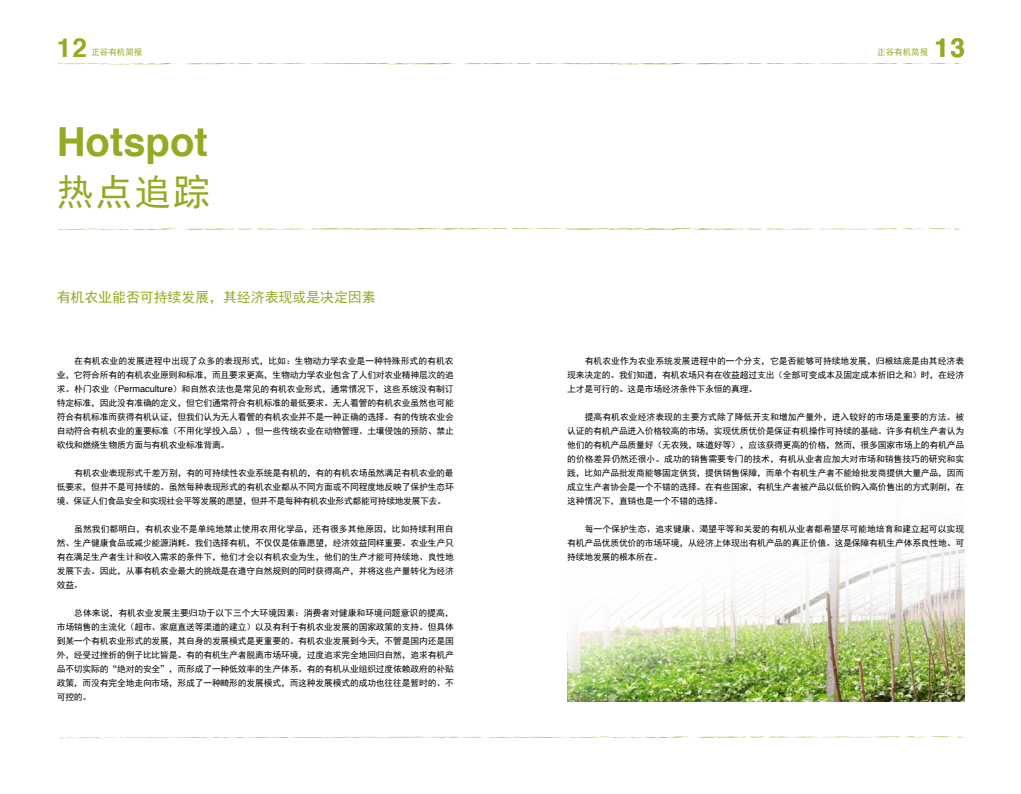
<style>
.page{position:relative;width:1021px;height:794px;background:#fff}
.page>*{position:absolute;margin:0;border:0;box-sizing:border-box;transform-origin:0 0}
.t1{font:700 40px "Helvetica";color:#92ab23}
.t2{font:37px "Sim Hei";color:#92ab23}
.t3{font:700 26.2px "Helvetica";color:#92ab23}
.t4{font:14px "Sim Hei";letter-spacing:-.01em;color:#92ab23}
.t5{font:8.8px/14px "Sim Hei";letter-spacing:-.02em;color:#000;text-align:justify}
.t6{font:8.5px "Sim Hei";color:#92ab23}
.s1{font-family:"Helvetica";font-size:9.2px}
</style>
<div class="page">
<img style="left:567px;top:528px;width:397px;height:174px">
<svg style="left:58px;top:736px;width:908px;height:3px"></svg>
<svg style="left:57px;top:228px;width:906px;height:2px"></svg>
<svg style="left:57px;top:63px;width:906px;height:2px"></svg>
<h3 class="t3" style="left:57px;top:26px;width:32px">12</h3>
<p class="t6" style="left:91px;top:48px;width:52px">正谷有机简报</p>
<p class="t6" style="left:877px;top:48px;width:52px">正谷有机简报</p>
<h3 class="t3" style="left:934px;top:26px;width:32px">13</h3>
<h1 class="t1" style="left:57px;top:110px;width:153px">Hotspot</h1>
<h2 class="t2" style="left:57px;top:174px;width:155px">热点追踪</h2>
<h3 class="t4" style="left:57px;top:290px;width:320px">有机农业能否可持续发展，其经济表现或是决定因素</h3>
<p class="t5" style="left:57px;top:353px;width:398px;text-indent:18px">在有机农业的发展进程中出现了众多的表现形式，比如：生物动力学农业是一种特殊形式的有机农业，它符合所有的有机农业原则和标准，而且要求更高，生物动力学农业包含了人们对农业精神层次的追求。朴门农业（<span class="s1">Permaculture</span>）和自然农法也是常见的有机农业形式，通常情况下，这些系统没有制订特定标准，因此没有准确的定义，但它们通常符合有机标准的最低要求。无人看管的有机农业虽然也可能符合有机标准而获得有机认证，但我们认为无人看管的有机农业并不是一种正确的选择。有的传统农业会自动符合有机农业的重要标准（不用化学投入品），但一些传统农业在动物管理、土壤侵蚀的预防、禁止砍伐和燃烧生物质方面与有机农业标准背离。</p>
<p class="t5" style="left:57px;top:465px;width:398px;text-indent:18px">有机农业表现形式千差万别，有的可持续性农业系统是有机的，有的有机农场虽然满足有机农业的最低要求，但并不是可持续的。虽然每种表现形式的有机农业都从不同方面或不同程度地反映了保护生态环境、保证人们食品安全和实现社会平等发展的愿望，但并不是每种有机农业形式都能可持续地发展下去。</p>
<p class="t5" style="left:57px;top:521px;width:398px;text-indent:18px">虽然我们都明白，有机农业不是单纯地禁止使用农用化学品，还有很多其他原因，比如持续利用自然、生产健康食品或减少能源消耗。我们选择有机，不仅仅是依靠愿望，经济效益同样重要。农业生产只有在满足生产者生计和收入需求的条件下，他们才会以有机农业为生，他们的生产才能可持续地、良性地发展下去。因此，从事有机农业最大的挑战是在遵守自然规则的同时获得高产，并将这些产量转化为经济效益。</p>
<p class="t5" style="left:57px;top:605px;width:398px;text-indent:18px">总体来说，有机农业发展主要归功于以下三个大环境因素：消费者对健康和环境问题意识的提高，市场销售的主流化（超市、家庭直送等渠道的建立）以及有利于有机农业发展的国家政策的支持。但具体到某一个有机农业形式的发展，其自身的发展模式是更重要的。有机农业发展到今天，不管是国内还是国外，经受过挫折的例子比比皆是。有的有机生产者脱离市场环境，过度追求完全地回归自然，追求有机产品不切实际的“绝对的安全”，而形成了一种低效率的生产体系。有的有机从业组织过度依赖政府的补贴政策，而没有完全地走向市场，形成了一种畸形的发展模式，而这种发展模式的成功也往往是暂时的、不可控的。</p>
<p class="t5" style="left:567px;top:353px;width:398px;text-indent:18px">有机农业作为农业系统发展进程中的一个分支，它是否能够可持续地发展，归根结底是由其经济表现来决定的。我们知道，有机农场只有在收益超过支出（全部可变成本及固定成本折旧之和）时，在经济上才是可行的。这是市场经济条件下永恒的真理。</p>
<p class="t5" style="left:567px;top:409px;width:398px;text-indent:18px">提高有机农业经济表现的主要方式除了降低开支和增加产量外，进入较好的市场是重要的方法。被认证的有机产品进入价格较高的市场，实现优质优价是保证有机操作可持续的基础。许多有机生产者认为他们的有机产品质量好（无农残，味道好等），应该获得更高的价格，然而，很多国家市场上的有机产品的价格差异仍然还很小。成功的销售需要专门的技术，有机从业者应加大对市场和销售技巧的研究和实践，比如产品批发商能够固定供货，提供销售保障，而单个有机生产者不能给批发商提供大量产品，因而成立生产者协会是一个不错的选择。在有些国家，有机生产者被产品以低价购入高价售出的方式剥削，在这种情况下，直销也是一个不错的选择。</p>
<p class="t5" style="left:567px;top:521px;width:398px;text-indent:18px">每一个保护生态、追求健康、渴望平等和关爱的有机从业者都希望尽可能地培育和建立起可以实现有机产品优质优价的市场环境，从经济上体现出有机产品的真正价值。这是保障有机生产体系良性地、可持续地发展的根本所在。</p>
</div>
